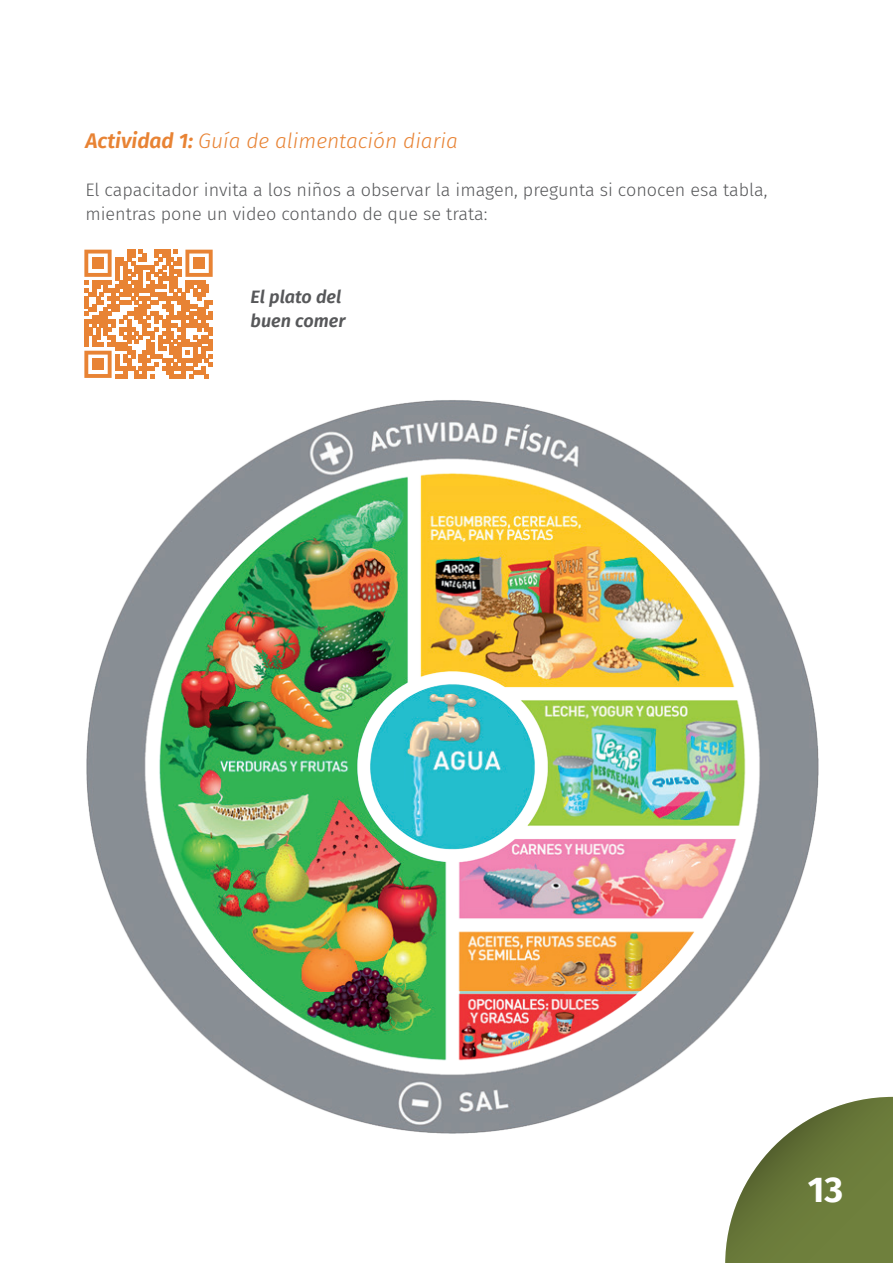
<style>
.page{position:relative;width:893px;height:1263px;background:#fff}
.page>*{position:absolute;margin:0;border:0;box-sizing:border-box;transform-origin:0 0}
.t1{font:700 36px "Fira Sans";color:#fff}
.t2{font:italic 300 21px "Fira Sans";color:#e88334}
.t3{font:300 18px/24px "Fira Sans";color:#57585a}
.t4{font:italic 600 18px/24px "Fira Sans";color:#57585a}
.s1{font-weight:600}
</style>
<div class="page">
<svg style="left:725px;top:1097px;width:168px;height:166px;background:#79884f"></svg>
<svg style="left:84px;top:250px;width:129px;height:128px"></svg>
<div style="left:92px;top:257px;width:12px;height:12px;background:#e88334"></div>
<div style="left:193px;top:257px;width:12px;height:12px;background:#e88334"></div>
<div style="left:92px;top:358px;width:12px;height:12px;background:#e88334"></div>
<img style="left:86px;top:400px;width:733px;height:734px">
<p class="t2" style="left:85px;top:126px;width:374px"><span class="s1">Actividad 1:</span> Guía de alimentación diaria</p>
<p class="t3" style="left:85px;top:178px;width:684px">El capacitador invita a los niños a observar la imagen, pregunta si conocen esa tabla, mientras pone un video contando de que se trata:</p>
<p class="t4" style="left:251px;top:284px;width:96px">El plato del buen comer</p>
<h1 class="t1" style="left:808px;top:1159px;width:37px">13</h1>
</div>
